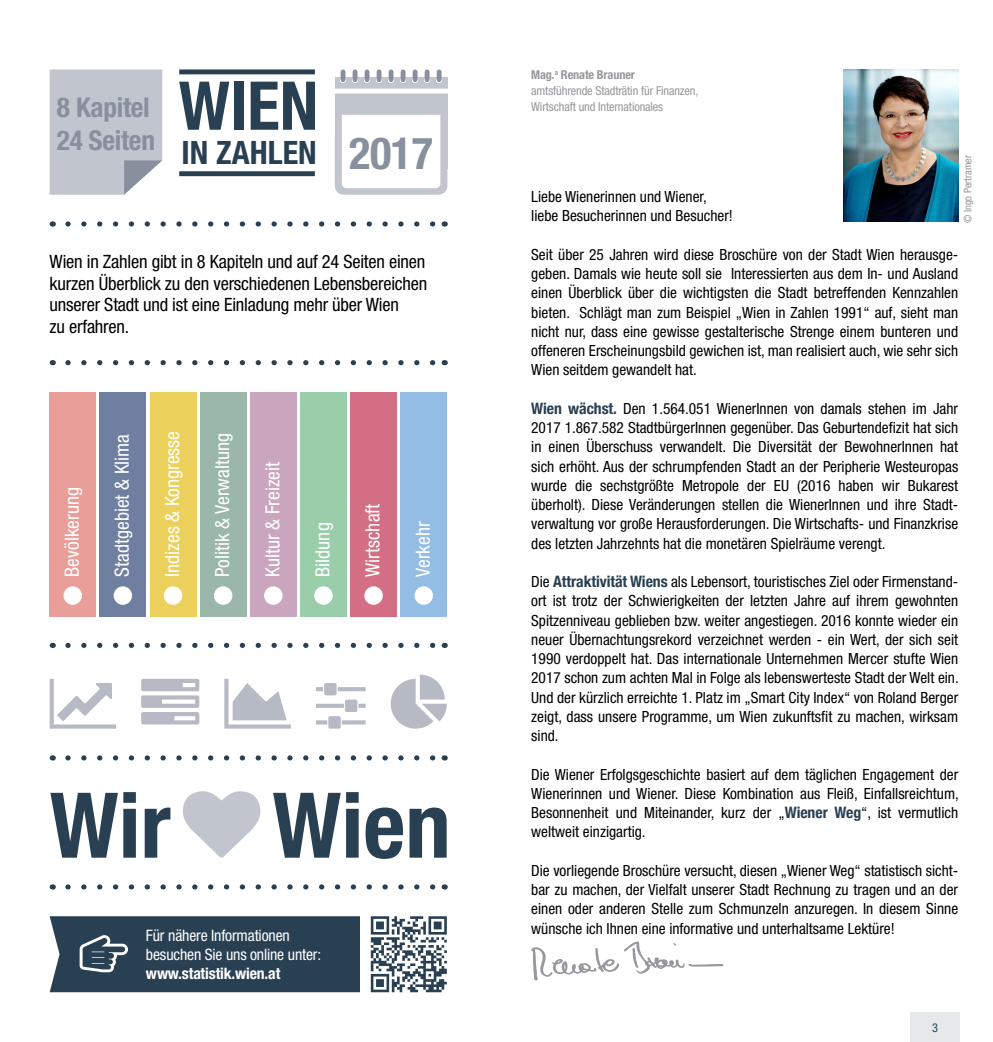
<style>
.page{position:relative;width:993px;height:1042px;background:#fff}
.page>*{position:absolute;margin:0;border:0;box-sizing:border-box;transform-origin:0 0}
.t1{font:700 condensed 90.83px "Helvetica Neue";color:#293f52}
.t2{font:700 condensed 67.38px "Helvetica Neue";color:#293f52}
.t3{font:700 condensed 44.27px "Helvetica Neue";color:#88909e}
.t4{font:700 condensed 32.2px "Helvetica Neue";color:#293f52}
.t5{font:700 condensed 27.3px/32.6px "Helvetica Neue";letter-spacing:-.01em;color:#88909e}
.t6{font:condensed 19.6px "Helvetica Neue";color:#fff}
.t7{font:condensed 18.38px/21.9px "Helvetica Neue";letter-spacing:-.01em;color:#000}
.t8{font:condensed 15.75px/19.2px "Helvetica Neue";color:#fff}
.t9{font:700 condensed 15.75px "Helvetica Neue";letter-spacing:-.01em;color:#fff}
.t10{font:condensed 15.4px/19.2px "Helvetica Neue";color:#000;text-align:justify}
.t11{font:condensed 12.25px/15.8px "Helvetica Neue";letter-spacing:-.01em;color:#97979c}
.t12{font:condensed 12.25px "Helvetica Neue";color:#293f52}
.t13{font:condensed 10.5px "Helvetica Neue";color:#97979c}
.s1{font-weight:700}
.s2{font-weight:700;font-size:15.75px;color:#293f52}
</style>
<div class="page">
<div style="left:910px;top:1012px;width:49px;height:30px;background:#e6e8ec"></div>
<div style="left:50px;top:392px;width:46px;height:224px;background:#e99e99"></div>
<div style="left:63px;top:586px;width:19px;height:19px;background:#fff;border-radius:50%"></div>
<div style="left:150px;top:392px;width:46px;height:224px;background:#ecd05c"></div>
<div style="left:164px;top:586px;width:18px;height:19px;background:#fff;border-radius:50%"></div>
<div style="left:250px;top:392px;width:46px;height:224px;background:#c9a5be"></div>
<div style="left:264px;top:586px;width:18px;height:19px;background:#fff;border-radius:50%"></div>
<div style="left:300px;top:392px;width:46px;height:224px;background:#9acdaa"></div>
<div style="left:314px;top:586px;width:18px;height:19px;background:#fff;border-radius:50%"></div>
<div style="left:100px;top:392px;width:46px;height:224px;background:#6f7fa0"></div>
<div style="left:114px;top:586px;width:18px;height:19px;background:#fff;border-radius:50%"></div>
<div style="left:200px;top:392px;width:46px;height:224px;background:#9bb7aa"></div>
<div style="left:214px;top:586px;width:18px;height:19px;background:#fff;border-radius:50%"></div>
<div style="left:350px;top:392px;width:46px;height:224px;background:#d46e84"></div>
<div style="left:364px;top:586px;width:19px;height:19px;background:#fff;border-radius:50%"></div>
<div style="left:400px;top:392px;width:46px;height:224px;background:#94bde5"></div>
<div style="left:414px;top:586px;width:19px;height:19px;background:#fff;border-radius:50%"></div>
<svg style="left:50px;top:69px;width:112px;height:126px;background:#c1c5ce"></svg>
<div style="left:179px;top:69px;width:136px;height:5px;background:#293f52"></div>
<div style="left:179px;top:171px;width:136px;height:5px;background:#293f52"></div>
<div style="left:334px;top:77px;width:113px;height:92px;background:#c1c5ce"></div>
<svg style="left:334px;top:115px;width:113px;height:80px"></svg>
<div style="left:324px;top:89px;width:136px;height:5px;background:#fff"></div>
<svg style="left:340px;top:77px;width:6px;height:6px"></svg>
<svg style="left:352px;top:77px;width:6px;height:6px"></svg>
<svg style="left:376px;top:77px;width:6px;height:6px"></svg>
<svg style="left:400px;top:77px;width:6px;height:6px"></svg>
<svg style="left:424px;top:77px;width:6px;height:6px"></svg>
<svg style="left:364px;top:77px;width:6px;height:6px"></svg>
<svg style="left:388px;top:77px;width:6px;height:6px"></svg>
<svg style="left:412px;top:77px;width:6px;height:6px"></svg>
<svg style="left:436px;top:77px;width:6px;height:6px"></svg>
<div style="left:340px;top:72px;width:5px;height:8px;background:#88909e"></div>
<div style="left:436px;top:72px;width:5px;height:8px;background:#88909e"></div>
<div style="left:424px;top:72px;width:5px;height:8px;background:#88909e"></div>
<div style="left:400px;top:72px;width:5px;height:8px;background:#88909e"></div>
<div style="left:412px;top:72px;width:5px;height:8px;background:#88909e"></div>
<div style="left:376px;top:72px;width:5px;height:8px;background:#88909e"></div>
<div style="left:388px;top:72px;width:5px;height:8px;background:#88909e"></div>
<div style="left:352px;top:72px;width:5px;height:8px;background:#88909e"></div>
<div style="left:364px;top:72px;width:5px;height:8px;background:#88909e"></div>
<svg style="left:68px;top:221px;width:368px;height:6px"></svg>
<svg style="left:68px;top:360px;width:368px;height:5px"></svg>
<svg style="left:68px;top:643px;width:368px;height:5px"></svg>
<svg style="left:68px;top:755px;width:368px;height:5px"></svg>
<svg style="left:68px;top:884px;width:368px;height:5px"></svg>
<svg style="left:183px;top:791px;width:77px;height:66px"></svg>
<svg style="left:50px;top:674px;width:396px;height:54px"></svg>
<div style="left:368px;top:913px;width:81px;height:82px;background:linear-gradient(to right,#fff,#fff)"></div>
<svg style="left:50px;top:916px;width:399px;height:76px;background:#485a6b"></svg>
<img style="left:843px;top:69px;width:114px;height:152px">
<svg style="left:531px;top:941px;width:192px;height:39px"></svg>
<p class="t5" style="left:57px;top:91px;width:100px">8 Kapitel<br>24 Seiten</p>
<h2 class="t2" style="left:179px;top:65px;width:141px">WIEN</h2>
<h2 class="t4" style="left:182px;top:133px;width:136px">IN ZAHLEN</h2>
<p class="t3" style="left:349px;top:126px;width:85px">2017</p>
<p class="t7" style="left:50px;top:250px;width:379px">Wien in Zahlen gibt in 8 Kapiteln und auf 24 Seiten einen kurzen Überblick zu den verschiedenen Lebensbereichen unserer Stadt und ist eine Einladung mehr über Wien<br>zu erfahren.</p>
<p class="t6" style="left:60px;top:577px;width:91px;rotate:-90deg">Bevölkerung</p>
<p class="t6" style="left:111px;top:577px;width:144px;rotate:-90deg">Stadtgebiet &amp; Klima</p>
<p class="t6" style="left:161px;top:577px;width:147px;rotate:-90deg">Indizes &amp; Kongresse</p>
<p class="t6" style="left:211px;top:577px;width:145px;rotate:-90deg">Politik &amp; Verwaltung</p>
<p class="t6" style="left:261px;top:577px;width:116px;rotate:-90deg">Kultur &amp; Freizeit</p>
<p class="t6" style="left:311px;top:577px;width:56px;rotate:-90deg">Bildung</p>
<p class="t6" style="left:361px;top:577px;width:75px;rotate:-90deg">Wirtschaft</p>
<p class="t6" style="left:411px;top:577px;width:57px;rotate:-90deg">Verkehr</p>
<h1 class="t1" style="left:50px;top:770px;width:402px">Wir Wien</h1>
<p class="t8" style="left:146px;top:925px;width:177px">Für nähere Informationen besuchen Sie uns online unter:</p>
<p class="t9" style="left:146px;top:964px;width:136px">www.statistik.wien.at</p>
<p class="t11" style="left:531px;top:67px;width:168px"><span class="s1">Mag.</span><sup>a</sup> <span class="s1">Renate Brauner </span>amtsführende Stadträtin für Finanzen,<br>Wirtschaft und Internationales</p>
<p class="t13" style="left:961px;top:223px;width:70px;rotate:-90deg">© Ingo Pertramer</p>
<p class="t10" style="left:531px;top:187px;width:203px">Liebe Wienerinnen und Wiener, liebe Besucherinnen und Besucher!</p>
<p class="t10" style="left:531px;top:245px;width:428px">Seit über 25 Jahren wird diese Broschüre von der Stadt Wien herausge&shy;geben. Damals wie heute soll sie Interessierten aus dem In- und Ausland einen Überblick über die wichtigsten die Stadt betreffenden Kennzahlen bieten. Schlägt man zum Beispiel „Wien in Zahlen 1991“ auf, sieht man nicht nur, dass eine gewisse gestalterische Strenge einem bunteren und offeneren Erscheinungsbild gewichen ist, man realisiert auch, wie sehr sich Wien seitdem gewandelt hat.</p>
<p class="t10" style="left:531px;top:399px;width:428px"><span class="s2">Wien wächst.</span> Den 1.564.051 WienerInnen von damals stehen im Jahr 2017 1.867.582 StadtbürgerInnen gegenüber. Das Geburtendefizit hat sich in einen Überschuss verwandelt. Die Diversität der BewohnerInnen hat sich erhöht. Aus der schrumpfenden Stadt an der Peripherie Westeuropas wurde die sechstgrößte Metropole der EU (2016 haben wir Bukarest überholt). Diese Veränderungen stellen die WienerInnen und ihre Stadt&shy;verwaltung vor große Herausforderungen. Die Wirtschafts- und Finanzkrise des letzten Jahrzehnts hat die monetären Spielräume verengt.</p>
<p class="t10" style="left:531px;top:572px;width:429px">Die <span class="s2">Attraktivität Wiens</span> als Lebensort, touristisches Ziel oder Firmenstand&shy;ort ist trotz der Schwierigkeiten der letzten Jahre auf ihrem gewohnten Spitzenniveau geblieben bzw. weiter angestiegen. 2016 konnte wieder ein neuer Übernachtungsrekord verzeichnet werden - ein Wert, der sich seit 1990 verdoppelt hat. Das internationale Unternehmen Mercer stufte Wien 2017 schon zum achten Mal in Folge als lebenswerteste Stadt der Welt ein.<br>Und der kürzlich erreichte 1. Platz im „Smart City Index“ von Roland Berger zeigt, dass unsere Programme, um Wien zukunftsfit zu machen, wirksam sind.</p>
<p class="t10" style="left:531px;top:764px;width:429px">Die Wiener Erfolgsgeschichte basiert auf dem täglichen Engagement der Wienerinnen und Wiener. Diese Kombination aus Fleiß, Einfallsreichtum, Besonnenheit und Miteinander, kurz der „<span class="s2">Wiener Weg</span>“, ist vermutlich weltweit einzigartig.</p>
<p class="t10" style="left:531px;top:861px;width:428px">Die vorliegende Broschüre versucht, diesen „Wiener Weg“ statistisch sicht&shy;bar zu machen, der Vielfalt unserer Stadt Rechnung zu tragen und an der einen oder anderen Stelle zum Schmunzeln anzuregen. In diesem Sinne wünsche ich Ihnen eine informative und unterhaltsame Lektüre!</p>
<p class="t12" style="left:931px;top:1020px;width:7px">3</p>
</div>
